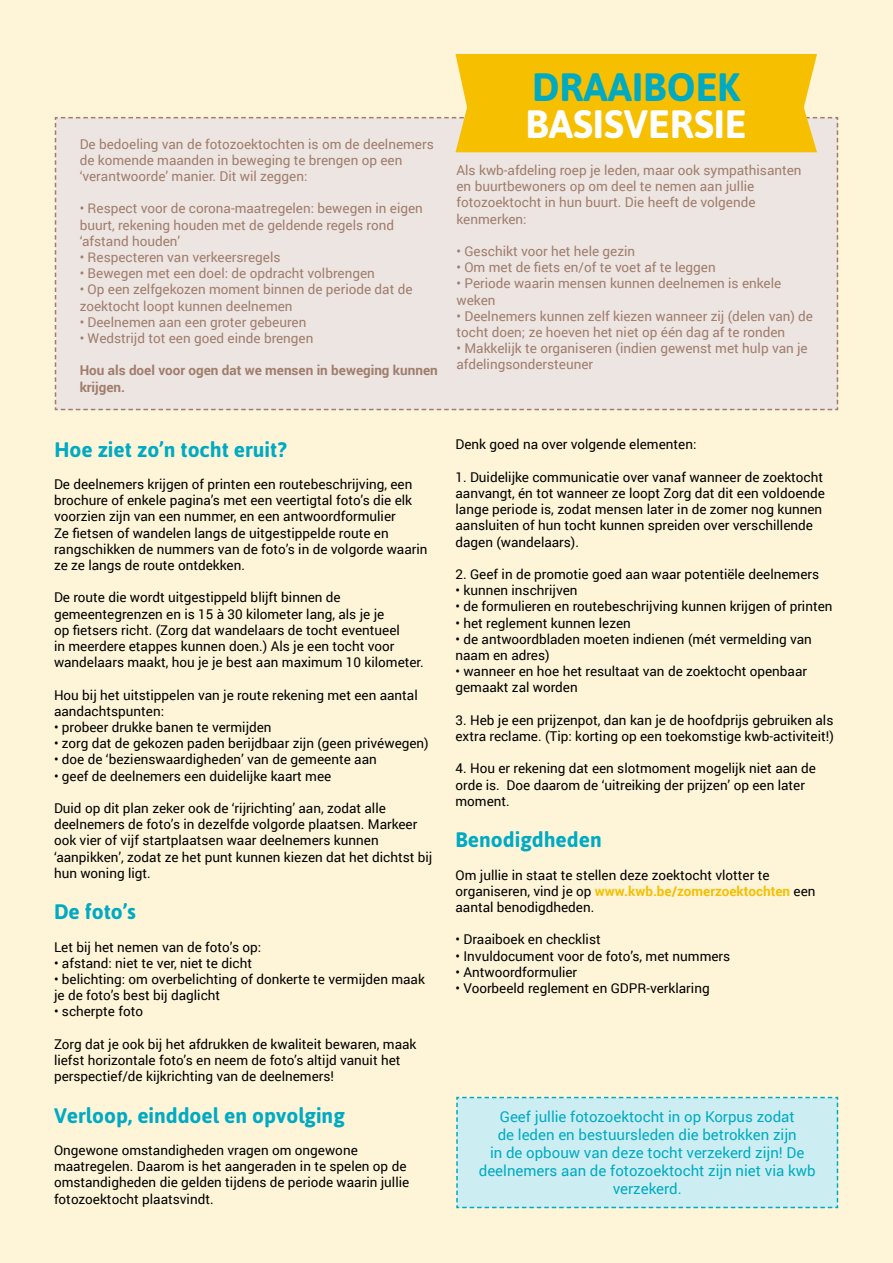
<style>
.page{position:relative;width:893px;height:1263px;background:#fef5d9}
.page>*{position:absolute;margin:0;border:0;box-sizing:border-box;transform-origin:0 0}
.t1{font:700 39.6px "Asap";color:#fff}
.t2{font:700 39.6px "Asap";color:#00aac2}
.t3{font:700 21px "Asap";color:#00aac2}
.t4{font:15px/18px "Roboto";color:#00aac2;text-align:center}
.t5{font:13.5px/16.2px "Roboto";color:#000}
.t6{font:13.5px/16.2px "Roboto";color:#a07d6c}
.t7{font:700 13.5px/16.2px "Roboto";color:#a07d6c}
.s1{font-weight:700;color:#f6bf00}
</style>
<div class="page">
<div style="left:456px;top:1096px;width:383px;height:113px;background:#cceef3"></div>
<svg style="left:55px;top:54px;width:783px;height:356px;background:#eee1c4"></svg>
<p class="t6" style="left:80px;top:135px;width:356px">De bedoeling van de fotozoektochten is om de deelnemers de komende maanden in beweging te brengen op een ‘verantwoorde’ manier. Dit wil zeggen:</p>
<p class="t6" style="left:80px;top:200px;width:345px">• Respect voor de corona-maatregelen: bewegen in eigen buurt, rekening houden met de geldende regels rond ‘afstand houden’</p>
<p class="t6" style="left:80px;top:249px;width:202px">• Respecteren van verkeersregels</p>
<p class="t6" style="left:80px;top:265px;width:297px">• Bewegen met een doel: de opdracht volbrengen</p>
<p class="t6" style="left:80px;top:281px;width:334px">• Op een zelfgekozen moment binnen de periode dat de zoektocht loopt kunnen deelnemen</p>
<p class="t6" style="left:80px;top:313px;width:228px">• Deelnemen aan een groter gebeuren</p>
<p class="t6" style="left:80px;top:330px;width:235px">• Wedstrijd tot een goed einde brengen</p>
<p class="t7" style="left:80px;top:362px;width:360px">Hou als doel voor ogen dat we mensen in beweging kunnen krijgen.</p>
<h2 class="t3" style="left:54px;top:435px;width:234px">Hoe ziet zo’n tocht eruit?</h2>
<p class="t5" style="left:54px;top:476px;width:375px">De deelnemers krijgen of printen een routebeschrijving, een brochure of enkele pagina’s met een veertigtal foto’s die elk voorzien zijn van een nummer, en een antwoordformulier<br>Ze fietsen of wandelen langs de uitgestippelde route en rangschikken de nummers van de foto’s in de volgorde waarin ze ze langs de route ontdekken.</p>
<p class="t5" style="left:54px;top:589px;width:371px">De route die wordt uitgestippeld blijft binnen de gemeentegrenzen en is 15 à 30 kilometer lang, als je je<br>op fietsers richt. (Zorg dat wandelaars de tocht eventueel<br>in meerdere etappes kunnen doen.) Als je een tocht voor wandelaars maakt, hou je je best aan maximum 10 kilometer.</p>
<p class="t5" style="left:54px;top:686px;width:365px">Hou bij het uitstippelen van je route rekening met een aantal aandachtspunten:</p>
<p class="t5" style="left:54px;top:719px;width:219px">• probeer drukke banen te vermijden</p>
<p class="t5" style="left:54px;top:735px;width:376px">• zorg dat de gekozen paden berijdbaar zijn (geen privéwegen)</p>
<p class="t5" style="left:54px;top:751px;width:324px">• doe de ‘bezienswaardigheden’ van de gemeente aan</p>
<p class="t5" style="left:54px;top:767px;width:279px">• geef de deelnemers een duidelijke kaart mee</p>
<p class="t5" style="left:54px;top:800px;width:380px">Duid op dit plan zeker ook de ‘rijrichting’ aan, zodat alle deelnemers de foto’s in dezelfde volgorde plaatsen. Markeer ook vier of vijf startplaatsen waar deelnemers kunnen ‘aanpikken’, zodat ze het punt kunnen kiezen dat het dichtst bij hun woning ligt.</p>
<h2 class="t3" style="left:54px;top:898px;width:83px">De foto’s</h2>
<p class="t5" style="left:54px;top:938px;width:209px">Let bij het nemen van de foto’s op:</p>
<p class="t5" style="left:54px;top:954px;width:200px">• afstand: niet te ver, niet te dicht</p>
<p class="t5" style="left:54px;top:971px;width:372px">• belichting: om overbelichting of donkerte te vermijden maak je de foto’s best bij daglicht</p>
<p class="t5" style="left:54px;top:1003px;width:91px">• scherpte foto</p>
<p class="t5" style="left:54px;top:1035px;width:364px">Zorg dat je ook bij het afdrukken de kwaliteit bewaren, maak liefst horizontale foto’s en neem de foto’s altijd vanuit het perspectief/de kijkrichting van de deelnemers!</p>
<h2 class="t3" style="left:54px;top:1101px;width:292px">Verloop, einddoel en opvolging</h2>
<p class="t5" style="left:54px;top:1142px;width:357px">Ongewone omstandigheden vragen om ongewone maatregelen. Daarom is het aangeraden in te spelen op de omstandigheden die gelden tijdens de periode waarin jullie fotozoektocht plaatsvindt.</p>
<h1 class="t2" style="left:532px;top:61px;width:210px">DRAAIBOEK</h1>
<h1 class="t1" style="left:525px;top:98px;width:223px">BASISVERSIE</h1>
<p class="t6" style="left:456px;top:162px;width:347px">Als kwb-afdeling roep je leden, maar ook sympathisanten en buurtbewoners op om deel te nemen aan jullie fotozoektocht in hun buurt. Die heeft de volgende kenmerken:</p>
<p class="t6" style="left:456px;top:243px;width:180px">• Geschikt voor het hele gezin</p>
<p class="t6" style="left:456px;top:259px;width:261px">• Om met de fiets en/of te voet af te leggen</p>
<p class="t6" style="left:456px;top:275px;width:326px">• Periode waarin mensen kunnen deelnemen is enkele weken</p>
<p class="t6" style="left:456px;top:307px;width:358px">• Deelnemers kunnen zelf kiezen wanneer zij (delen van) de tocht doen; ze hoeven het niet op één dag af te ronden</p>
<p class="t6" style="left:456px;top:340px;width:353px">• Makkelijk te organiseren (indien gewenst met hulp van je afdelingsondersteuner</p>
<p class="t5" style="left:455px;top:436px;width:242px">Denk goed na over volgende elementen:</p>
<p class="t5" style="left:455px;top:468px;width:371px">1. Duidelijke communicatie over vanaf wanneer de zoektocht aanvangt, én tot wanneer ze loopt Zorg dat dit een voldoende lange periode is, zodat mensen later in de zomer nog kunnen aansluiten of hun tocht kunnen spreiden over verschillende dagen (wandelaars).</p>
<p class="t5" style="left:455px;top:565px;width:365px">2. Geef in de promotie goed aan waar potentiële deelnemers</p>
<p class="t5" style="left:455px;top:582px;width:124px">• kunnen inschrijven</p>
<p class="t5" style="left:455px;top:598px;width:379px">• de formulieren en routebeschrijving kunnen krijgen of printen</p>
<p class="t5" style="left:455px;top:614px;width:177px">• het reglement kunnen lezen</p>
<p class="t5" style="left:455px;top:630px;width:358px">• de antwoordbladen moeten indienen (mét vermelding van naam en adres)</p>
<p class="t5" style="left:455px;top:663px;width:353px">• wanneer en hoe het resultaat van de zoektocht openbaar gemaakt zal worden</p>
<p class="t5" style="left:455px;top:711px;width:380px">3. Heb je een prijzenpot, dan kan je de hoofdprijs gebruiken als extra reclame. (Tip: korting op een toekomstige kwb-activiteit!)</p>
<p class="t5" style="left:455px;top:760px;width:362px">4. Hou er rekening dat een slotmoment mogelijk niet aan de orde is. Doe daarom de ‘uitreiking der prijzen’ op een later moment.</p>
<h2 class="t3" style="left:455px;top:826px;width:148px">Benodigdheden</h2>
<p class="t5" style="left:455px;top:866px;width:362px">Om jullie in staat te stellen deze zoektocht vlotter te organiseren, vind je op <span class="s1">www.kwb.be/zomerzoektochten</span> een aantal benodigdheden.</p>
<p class="t5" style="left:455px;top:931px;width:147px">• Draaiboek en checklist</p>
<p class="t5" style="left:455px;top:947px;width:276px">• Invuldocument voor de foto’s, met nummers</p>
<p class="t5" style="left:455px;top:963px;width:123px">• Antwoordformulier</p>
<p class="t5" style="left:455px;top:979px;width:256px">• Voorbeeld reglement en GDPR-verklaring</p>
<p class="t4" style="left:479px;top:1107px;width:338px">Geef jullie fotozoektocht in op Korpus zodat<br>de leden en bestuursleden die betrokken zijn<br>in de opbouw van deze tocht verzekerd zijn! De deelnemers aan de fotozoektocht zijn niet via kwb verzekerd.</p>
</div>
